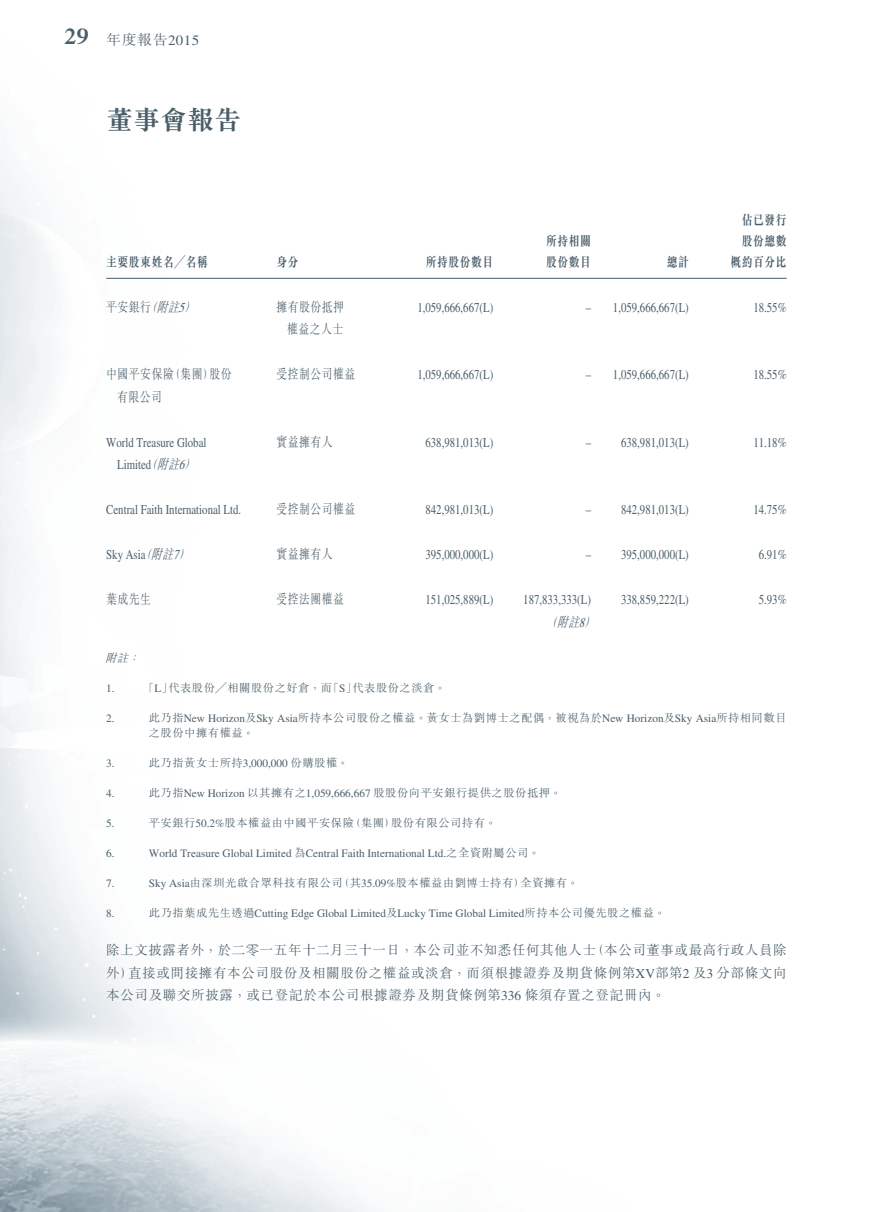
<style>
.page{position:relative;width:893px;height:1212px;background:#fff}
.page>*{position:absolute;margin:0;border:0;box-sizing:border-box;transform-origin:0 0}
.t1{font:700 27px "M Sung HK";color:#4a5e6a}
.t2{font:600 22.5px "Times LT Std";color:#4a5e6a;scale:1.05 1}
.t3{font:300 14.25px "M Sung HK";color:#4a5e6a;scale:1.05 1}
.t4{font:13.5px "Times LT Std";color:#4a5e6a;scale:.8 1}
.t5{font:300 13.5px/22.5px "M Sung HK";letter-spacing:.05em;color:#4a5e6a}
.t6{font:300 13.5px/22.5px "M Sung HK";letter-spacing:.05em;color:#4a5e6a;text-align:center;scale:.8 1}
.t7{font:700 13.5px/21px "M Sung HK";letter-spacing:.05em;color:#4a5e6a;scale:.8 1}
.t8{font:italic 300 13.5px "M Sung HK";color:#4a5e6a;scale:.8 1}
.t9{font:300 11.25px "M Sung HK";letter-spacing:.05em;color:#4a5e6a}
.t10{font:11.25px "Times LT Std";color:#4a5e6a}
.t11{font:italic 300 11.25px "M Sung HK";color:#4a5e6a}
.s1{font-family:"Times LT Std";font-weight:400}
.s2{font-style:italic}
.s3{font-family:"M Sung HK";font-weight:300;font-style:italic}
.s4{font-family:"M Sung HK";font-weight:300}
</style>
<div class="page">
<hr style="left:106px;top:278px;width:681px;height:1px;background:#4a5e6a">
<h2 class="t2" style="left:64px;top:23px;width:25px">29</h2>
<p class="t3" style="left:106px;top:30px;width:90px">年度報告<span class="s1">2015</span></p>
<h1 class="t1" style="left:106px;top:102px;width:136px">董事會報告</h1>
<p class="t7" style="left:546px;top:230px;width:58px">所持相關</p>
<p class="t7" style="left:106px;top:251px;width:128px">主要股東姓名╱名稱</p>
<p class="t7" style="left:276px;top:251px;width:29px">身分</p>
<p class="t7" style="left:426px;top:251px;width:86px">所持股份數目</p>
<p class="t7" style="left:546px;top:251px;width:58px">股份數目</p>
<p class="t6" style="left:106px;top:295px;width:98px">平安銀行<span class="s2">附註</span></p>
<p class="t8" style="left:146px;top:297px;width:21px">（</p>
<p class="t8" style="left:179px;top:297px;width:28px">）<span class="s1">5</span></p>
<p class="t6" style="left:276px;top:295px;width:86px">擁有股份抵押</p>
<p class="t4" style="left:417px;top:300px;width:96px">1,059,666,667 L( )</p>
<p class="t4" style="left:586px;top:300px;width:8px">–</p>
<p class="t6" style="left:287px;top:317px;width:72px">權益之人士</p>
<p class="t6" style="left:106px;top:362px;width:86px">中國平安保險有限公司</p>
<p class="t6" style="left:170px;top:362px;width:56px">（集團）</p>
<p class="t6" style="left:209px;top:362px;width:29px">股份</p>
<p class="t6" style="left:276px;top:362px;width:100px">受控制公司權益</p>
<p class="t4" style="left:417px;top:367px;width:96px">1,059,666,667 L( )</p>
<p class="t4" style="left:586px;top:367px;width:8px">–</p>
<p class="t4" style="left:106px;top:435px;width:127px">World Treasure Global</p>
<p class="t8" style="left:179px;top:455px;width:28px">(<span class="s1">6</span></p>
<p class="t8" style="left:157px;top:455px;width:35px">附註</p>
<p class="t4" style="left:117px;top:457px;width:57px">Limited<span class="s3">（</span></p>
<p class="t6" style="left:276px;top:430px;width:72px">實益擁有人</p>
<p class="t4" style="left:425px;top:435px;width:86px">638,981,013 L( )</p>
<p class="t4" style="left:586px;top:435px;width:8px">–</p>
<p class="t4" style="left:106px;top:502px;width:170px">Central Faith International Ltd.</p>
<p class="t6" style="left:276px;top:497px;width:100px">受控制公司權益</p>
<p class="t4" style="left:425px;top:502px;width:86px">842,981,013 L( )</p>
<p class="t4" style="left:586px;top:502px;width:8px">–</p>
<p class="t8" style="left:151px;top:545px;width:35px">附註</p>
<p class="t4" style="left:106px;top:547px;width:63px">Sky Asia<span class="s3">（</span></p>
<p class="t8" style="left:173px;top:545px;width:28px">）<span class="s1">7</span></p>
<p class="t6" style="left:276px;top:542px;width:72px">實益擁有人</p>
<p class="t4" style="left:425px;top:547px;width:86px">395,000,000 L( )</p>
<p class="t4" style="left:586px;top:547px;width:8px">–</p>
<p class="t6" style="left:106px;top:587px;width:58px">葉成先生</p>
<p class="t6" style="left:276px;top:587px;width:86px">受控法團權益</p>
<p class="t4" style="left:425px;top:592px;width:86px">151,025,889 )L(</p>
<p class="t4" style="left:523px;top:592px;width:86px">187,833,333 )L(</p>
<p class="t8" style="left:557px;top:612px;width:35px">附註</p>
<p class="t8" style="left:546px;top:612px;width:21px">（</p>
<p class="t8" style="left:579px;top:612px;width:28px">(<span class="s1">8</span></p>
<p class="t11" style="left:105px;top:650px;width:29px">附註</p>
<p class="t11" style="left:128px;top:650px;width:17px">：</p>
<p class="t10" style="left:106px;top:682px;width:10px">1.</p>
<p class="t9" style="left:168px;top:680px;width:165px">代表股份╱相關股份之好倉，而</p>
<p class="t9" style="left:352px;top:680px;width:95px">代表股份之淡倉。</p>
<p class="t9" style="left:143px;top:680px;width:31px">「<span class="s1">L</span>」</p>
<p class="t9" style="left:328px;top:680px;width:30px">「」<span class="s1">S</span></p>
<p class="t7" style="left:667px;top:251px;width:29px">總計</p>
<p class="t4" style="left:613px;top:300px;width:96px">1,059,666,667 (L(</p>
<p class="t4" style="left:613px;top:367px;width:96px">1,059,666,667 (L(</p>
<p class="t4" style="left:621px;top:435px;width:86px">638,981,013 (L(</p>
<p class="t4" style="left:621px;top:502px;width:86px">842,981,013 (L(</p>
<p class="t4" style="left:621px;top:547px;width:86px">395,000,000 (L(</p>
<p class="t4" style="left:621px;top:592px;width:86px">338,859,222 (L(</p>
<p class="t7" style="left:742px;top:209px;width:58px">佔已發行股份總數</p>
<p class="t7" style="left:730px;top:251px;width:72px">概約百分比</p>
<p class="t4" style="left:753px;top:300px;width:43px">18.55%</p>
<p class="t4" style="left:753px;top:367px;width:43px">18.55%</p>
<p class="t4" style="left:753px;top:435px;width:43px">11.18%</p>
<p class="t4" style="left:753px;top:502px;width:43px">14.75%</p>
<p class="t4" style="left:759px;top:547px;width:36px">6.91%</p>
<p class="t4" style="left:759px;top:592px;width:36px">5.93%</p>
<p class="t10" style="left:106px;top:712px;width:10px">2.</p>
<p class="t9" style="left:149px;top:710px;width:639px">此乃指<span class="s1">New Horizon</span>及<span class="s1">Sky Asia</span>所持本公司股份之權益。黃女士為劉博士之配偶，被視為於<span class="s1">New Horizon</span>及<span class="s1">Sky Asia</span>所持相同數目</p>
<p class="t10" style="left:106px;top:757px;width:10px">3.</p>
<p class="t9" style="left:149px;top:725px;width:107px">之股份中擁有權益。</p>
<p class="t9" style="left:149px;top:755px;width:201px">此乃指黃女士所持<span class="s1">3,000,000</span> 份購股權。</p>
<p class="t10" style="left:106px;top:787px;width:10px">4.</p>
<p class="t9" style="left:149px;top:785px;width:414px">此乃指<span class="s1">New Horizon</span> 以其擁有之<span class="s1">1,059,666,667</span> 股股份向平安銀行提供之股份抵押。</p>
<p class="t10" style="left:106px;top:817px;width:10px">5.</p>
<p class="t9" style="left:149px;top:815px;width:207px">平安銀行<span class="s1">50.2%</span>股本權益由中國平安保險</p>
<p class="t9" style="left:350px;top:815px;width:47px">（集團）</p>
<p class="t9" style="left:391px;top:815px;width:107px">股份有限公司持有。</p>
<p class="t10" style="left:106px;top:847px;width:10px">6.</p>
<p class="t10" style="left:149px;top:847px;width:392px">World Treasure Global Limited <span class="s4">為</span>Central Faith International Ltd.<span class="s4">之全資附屬公司。</span></p>
<p class="t10" style="left:106px;top:877px;width:10px">7.</p>
<p class="t9" style="left:520px;top:875px;width:59px">全資擁有。</p>
<p class="t9" style="left:339px;top:875px;width:187px">（其<span class="s1">35.09%</span>股本權益由劉博士持有）</p>
<p class="t9" style="left:149px;top:875px;width:195px"><span class="s1">Sky Asia</span>由深圳光啟合眾科技有限公司</p>
<p class="t10" style="left:106px;top:907px;width:10px">8.</p>
<p class="t10" style="left:149px;top:907px;width:518px"><span class="s4">此乃指葉成先生透過</span>Cutting Edge Global Limited<span class="s4">及</span>Lucky Time Global Limited<span class="s4">所持本公司優先股之權益。</span></p>
<p class="t5" style="left:591px;top:938px;width:197px">（本公司董事或最高行政人員除</p>
<p class="t5" style="left:128px;top:938px;width:660px;text-indent:-22px">除上文披露者外，於二零一五年十二月三十一日，本公司並不知悉任何其他人士<br>直接或間接擁有本公司股份及相關股份之權益或淡倉，而須根據證券及期貨條例第<span class="s1">XV</span>部第<span class="s1">2</span> 及<span class="s1">3</span> 分部條文向</p>
<p class="t5" style="left:106px;top:961px;width:560px">外）<br>本公司及聯交所披露，或已登記於本公司根據證券及期貨條例第<span class="s1">336</span> 條須存置之登記冊內。</p>
</div>
